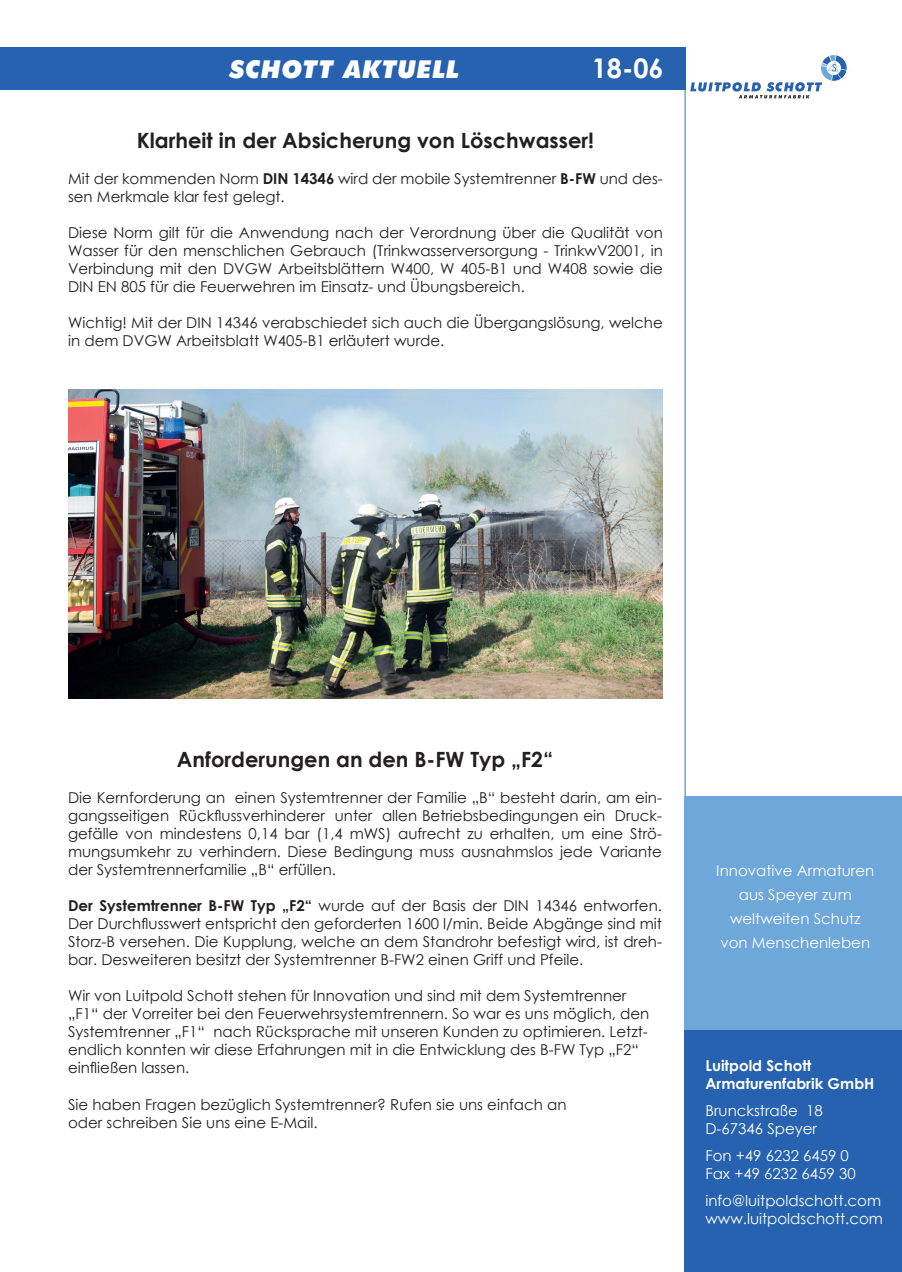
<style>
.page{position:relative;width:902px;height:1272px;background:#fff}
.page>*{position:absolute;margin:0;border:0;box-sizing:border-box;transform-origin:0 0}
.t1{font:italic 800 27px "Tw Cen MT Std";color:#fff}
.t2{font:700 27px "Century Gothic";color:#fff}
.t3{font:700 21px "Century Gothic";color:#231f20}
.t4{font:15px/18px "Century Gothic";color:#231f20}
.t5{font:15px/18px "Century Gothic";color:#fff}
.t6{font:700 15px/18px "Century Gothic";color:#fff}
.s1{font-weight:700}
</style>
<div class="page">
<hr style="left:684px;top:47px;width:1px;height:757px;background:#6ea7d9">
<div style="left:0;top:47px;width:686px;height:42px;background:#2662af"></div>
<div style="left:684px;top:796px;width:217px;height:234px;background:#6ea7d9"></div>
<div style="left:684px;top:1029px;width:217px;height:242px;background:#2662af"></div>
<svg style="left:690px;top:50px;width:162px;height:48px"></svg>
<img style="left:68px;top:390px;width:594px;height:308px">
<h1 class="t1" style="left:229px;top:53px;width:232px">SCHOTT AKTUELL</h1>
<h1 class="t2" style="left:591px;top:48px;width:73px">18-06</h1>
<h2 class="t3" style="left:137px;top:124px;width:458px">Klarheit in der Absicherung von Löschwasser!</h2>
<p class="t4" style="left:68px;top:169px;width:596px">Mit der kommenden Norm <span class="s1">DIN 14346</span> wird der mobile Systemtrenner <span class="s1">B-FW</span> und des&shy;sen Merkmale klar fest gelegt.</p>
<p class="t4" style="left:68px;top:223px;width:596px;text-align:justify">Diese Norm gilt für die Anwendung nach der Verordnung über die Qualität von Wasser für den menschlichen Gebrauch (Trinkwasserversorgung - TrinkwV2001, in Verbindung mit den DVGW Arbeitsblättern W400, W 405-B1 und W408 sowie die DIN EN 805 für die Feuerwehren im Einsatz- und Übungsbereich.</p>
<p class="t4" style="left:68px;top:313px;width:596px">Wichtig! Mit der DIN 14346 verabschiedet sich auch die Übergangslösung, welche in dem DVGW Arbeitsblatt W405-B1 erläutert wurde.</p>
<h2 class="t3" style="left:177px;top:743px;width:377px">Anforderungen an den B-FW Typ „F2“</h2>
<p class="t4" style="left:68px;top:788px;width:595px;text-align:justify">Die Kernforderung an einen Systemtrenner der Familie „B“ besteht darin, am ein&shy;gangsseitigen Rückflussverhinderer unter allen Betriebsbedingungen ein Druck&shy;gefälle von mindestens 0,14 bar (1,4 mWS) aufrecht zu erhalten, um eine Strö&shy;mungsumkehr zu verhindern. Diese Bedingung muss ausnahmslos jede Variante der Systemtrennerfamilie „B“ erfüllen.</p>
<p class="t4" style="left:68px;top:896px;width:595px;text-align:justify"><span class="s1">Der Systemtrenner B-FW Typ „F2“</span> wurde auf der Basis der DIN 14346 entworfen.<br>Der Durchflusswert entspricht den geforderten 1600 l/min. Beide Abgänge sind mit Storz-B versehen. Die Kupplung, welche an dem Standrohr befestigt wird, ist dreh&shy;bar. Desweiteren besitzt der Systemtrenner B-FW2 einen Griff und Pfeile.</p>
<p class="t4" style="left:68px;top:986px;width:582px">Wir von Luitpold Schott stehen für Innovation und sind mit dem Systemtrenner „F1“ der Vorreiter bei den Feuerwehrsystemtrennern. So war es uns möglich, den Systemtrenner „F1“ nach Rücksprache mit unseren Kunden zu optimieren. Letzt&shy;endlich konnten wir diese Erfahrungen mit in die Entwicklung des B-FW Typ „F2“ einfließen lassen.</p>
<p class="t4" style="left:68px;top:1094px;width:500px">Sie haben Fragen bezüglich Systemtrenner? Rufen sie uns einfach an oder schreiben Sie uns eine E-Mail.</p>
<p class="t5" style="left:716px;top:858px;width:159px;line-height:24px;text-align:center">Innovative Armaturen aus Speyer zum weltweiten Schutz von Menschenleben</p>
<p class="t6" style="left:705px;top:1055px;width:170px">Luitpold Schott<br>Armaturenfabrik GmbH</p>
<p class="t5" style="left:705px;top:1101px;width:119px">Brunckstraße 18<br>D-67346 Speyer</p>
<p class="t5" style="left:705px;top:1146px;width:152px">Fon +49 6232 6459 0<br>Fax +49 6232 6459 30</p>
<p class="t5" style="left:705px;top:1191px;width:179px">info@luitpoldschott.com www.luitpoldschott.com</p>
</div>
